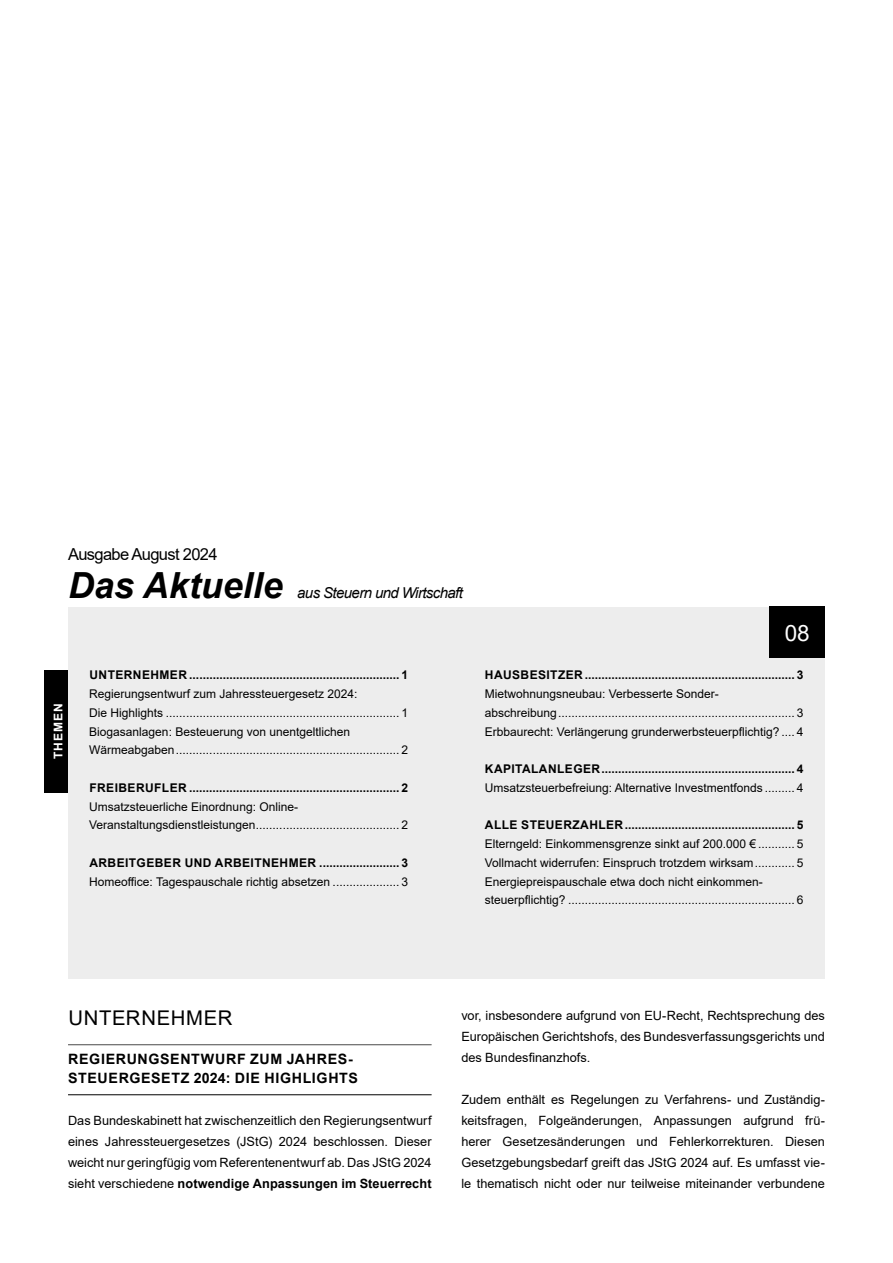
<style>
.page{position:relative;width:893px;height:1263px;background:#fff}
.page>*{position:absolute;margin:0;border:0;box-sizing:border-box;transform-origin:0 0}
.t1{font:italic 700 36px "Arial";color:#000}
.t2{font:22.5px "Arial";color:#fff}
.t3{font:20.25px "Arial";letter-spacing:.035em;color:#000}
.t4{font:16.5px "Arial";letter-spacing:-.04em;color:#000}
.t5{font:italic 15px "Arial";letter-spacing:-.04em;color:#000}
.t6{font:700 14.25px/19.5px "Arial";letter-spacing:.045em;color:#000}
.t7{font:12.75px/21px "Arial";color:#000;text-align:justify}
.t8{font:12px/18.8px "Arial";color:#000}
.t9{font:700 12px "Arial";letter-spacing:.035em;color:#000}
.t10{font:700 12px "Arial";letter-spacing:.085em;color:#fff}
.s1{font-weight:700}
</style>
<div class="page">
<div style="left:68px;top:607px;width:757px;height:371px;background:#ededed"></div>
<hr style="left:68px;top:1044px;width:364px;height:1px;background:#4a4a49">
<hr style="left:68px;top:1094px;width:364px;height:1px;background:#000">
<div style="left:770px;top:607px;width:55px;height:51px;background:#000"></div>
<div style="left:45px;top:670px;width:23px;height:122px;background:#000"></div>
<h3 class="t4" style="left:68px;top:543px;width:151px">Ausgabe August 2024</h3>
<h1 class="t1" style="left:68px;top:561px;width:216px">Das Aktuelle</h1>
<p class="t5" style="left:297px;top:583px;width:167px">aus Steuern und Wirtschaft</p>
<p class="t10" style="left:50px;top:759px;width:57px;rotate:-90deg">THEMEN</p>
<p class="t9" style="left:90px;top:667px;width:320px">UNTERNEHMER ............................................................... 1</p>
<p class="t8" style="left:89px;top:684px;width:320px">Regierungsentwurf zum Jahressteuergesetz 2024:<br>Die Highlights ...................................................................... 1<br>Biogasanlagen: Besteuerung von unentgeltlichen Wärmeabgaben................................................................... 2</p>
<p class="t9" style="left:89px;top:779px;width:320px">FREIBERUFLER ............................................................... 2</p>
<p class="t8" style="left:89px;top:797px;width:320px">Umsatzsteuerliche Einordnung: Online-<br>Veranstaltungsdienstleistungen........................................... 2</p>
<p class="t9" style="left:89px;top:854px;width:320px">ARBEITGEBER UND ARBEITNEHMER ........................ 3</p>
<p class="t8" style="left:89px;top:872px;width:320px">Homeoffice: Tagespauschale richtig absetzen .................... 3</p>
<h2 class="t2" style="left:785px;top:617px;width:27px">08</h2>
<p class="t9" style="left:485px;top:667px;width:320px">HAUSBESITZER ............................................................... 3</p>
<p class="t8" style="left:485px;top:684px;width:320px">Mietwohnungsneubau: Verbesserte Sonder&shy;abschreibung....................................................................... 3<br>Erbbaurecht: Verlängerung grunderwerbsteuerpflichtig? .... 4</p>
<p class="t9" style="left:485px;top:760px;width:320px">KAPITALANLEGER.......................................................... 4</p>
<p class="t8" style="left:485px;top:778px;width:320px">Umsatzsteuerbefreiung: Alternative Investmentfonds ......... 4</p>
<p class="t9" style="left:485px;top:817px;width:320px">ALLE STEUERZAHLER................................................... 5</p>
<p class="t8" style="left:485px;top:834px;width:320px">Elterngeld: Einkommensgrenze sinkt auf 200.000 € ........... 5<br>Vollmacht widerrufen: Einspruch trotzdem wirksam............ 5<br>Energiepreispauschale etwa doch nicht einkommen&shy;steuerpflichtig? .................................................................... 6</p>
<h3 class="t3" style="left:68px;top:1004px;width:166px">UNTERNEHMER</h3>
<p class="t6" style="left:68px;top:1049px;width:291px">REGIERUNGSENTWURF ZUM JAHRES-<br>STEUERGESETZ 2024: DIE HIGHLIGHTS</p>
<p class="t7" style="left:68px;top:1110px;width:365px">Das Bundeskabinett hat zwischenzeitlich den Regierungsentwurf eines Jahressteuergesetzes (JStG) 2024 beschlossen. Dieser weicht nur geringfügig vom Referentenentwurf ab. Das JStG 2024 sieht verschiedene <span class="s1">notwendige Anpassungen im Steuerrecht</span></p>
<p class="t7" style="left:461px;top:1005px;width:365px">vor, insbesondere aufgrund von EU-Recht, Rechtsprechung des Europäischen Gerichtshofs, des Bundesverfassungsgerichts und des Bundesfinanzhofs.</p>
<p class="t7" style="left:461px;top:1089px;width:365px">Zudem enthält es Regelungen zu Verfahrens- und Zuständig&shy;keitsfragen, Folgeänderungen, Anpassungen aufgrund frü&shy;herer Gesetzesänderungen und Fehlerkorrekturen. Diesen Gesetzgebungsbedarf greift das JStG 2024 auf. Es umfasst vie&shy;le thematisch nicht oder nur teilweise miteinander verbundene</p>
</div>
